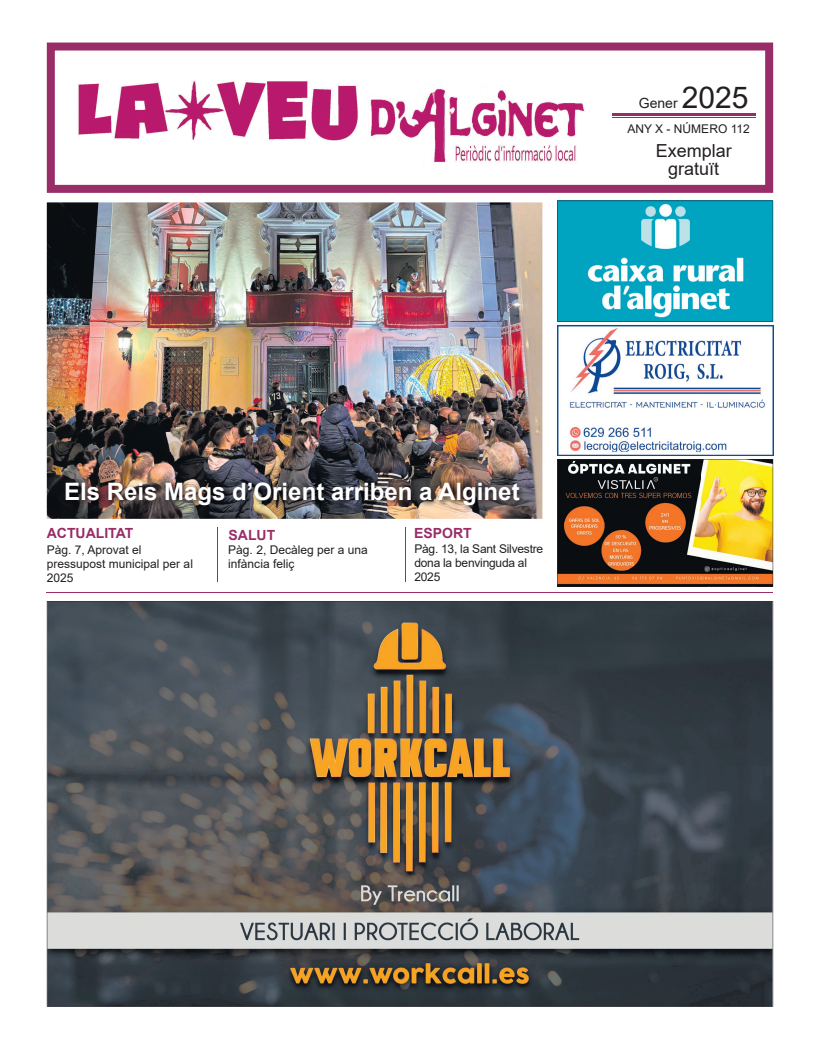
<style>
.page{position:relative;width:820px;height:1049px;background:#fff}
.page>*{position:absolute;margin:0;border:0;box-sizing:border-box;transform-origin:0 0}
.t1{font:700 24px "Arial";color:#fff}
.t2{font:18px/18px "Arial";color:#231f20;text-align:center}
.t3{font:700 14px "Arial";color:#992d68}
.t4{font:14px "Arial";color:#231f20}
.t5{font:12px/14px "Arial";color:#231f20}
.t6{font:12px/14px "Arial";letter-spacing:-.02em;color:#231f20}
.s1{font-size:30px}
</style>
<div class="page">
<img style="left:47px;top:202px;width:495px;height:317px">
<svg style="left:47px;top:43px;width:725px;height:150px"></svg>
<img style="left:69px;top:75px;width:525px;height:98px">
<hr style="left:47px;top:592px;width:725px;height:1px;background:#992d68">
<hr style="left:612px;top:113px;width:143px;height:2px;background:#992d68">
<hr style="left:612px;top:117px;width:143px;height:1px;background:#992d68">
<hr style="left:217px;top:527px;width:1px;height:55px;background:#992d68">
<hr style="left:405px;top:527px;width:1px;height:55px;background:#992d68">
<svg style="left:47px;top:601px;width:725px;height:405px;background:#565857"></svg>
<svg style="left:557px;top:201px;width:215px;height:121px;background:#2bb2c9"></svg>
<img style="left:557px;top:325px;width:215px;height:130px">
<img style="left:557px;top:459px;width:215px;height:127px">
<img style="left:62px;top:479px;width:464px;height:33px">
<p class="t4" style="left:638px;top:93px;width:111px">Gener <span class="s1">2025</span></p>
<p class="t5" style="left:627px;top:121px;width:124px">ANY X - NÚMERO 112</p>
<h2 class="t2" style="left:655px;top:142px;width:78px">Exemplar gratuït</h2>
<h1 class="t1" style="left:64px;top:475px;width:457px">Els Reis Mags d’Orient arriben a Alginet</h1>
<p class="t3" style="left:47px;top:523px;width:88px">ACTUALITAT</p>
<p class="t5" style="left:47px;top:543px;width:148px">Pàg. 7, Aprovat el pressupost municipal per al<br>2025</p>
<p class="t3" style="left:228px;top:525px;width:48px">SALUT</p>
<p class="t5" style="left:228px;top:542px;width:141px">Pàg. 2, Decàleg per a una infància feliç</p>
<p class="t3" style="left:414px;top:523px;width:59px">ESPORT</p>
<p class="t6" style="left:414px;top:542px;width:130px">Pàg. 13, la Sant Silvestre dona la benvinguda al<br>2025</p>
</div>
